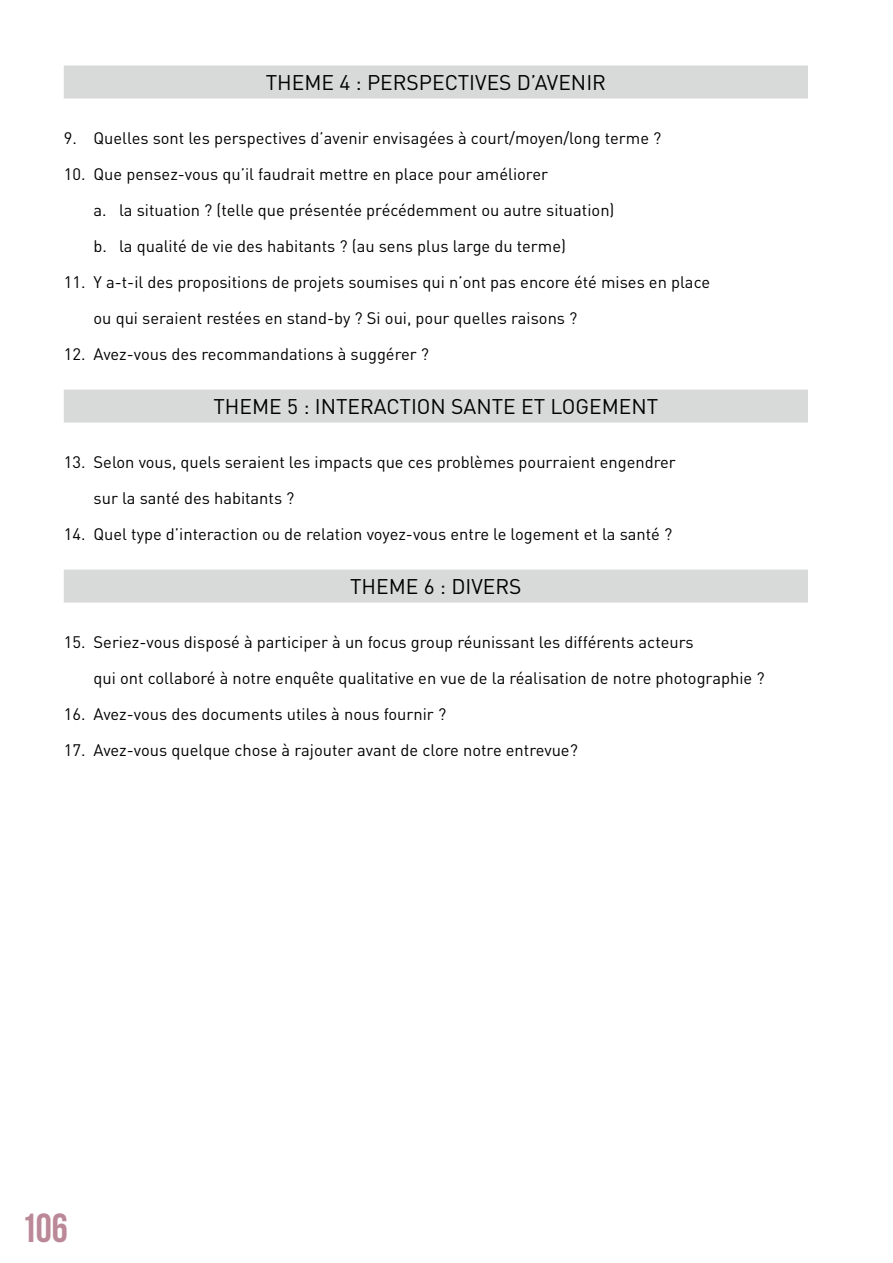
<style>
.page{position:relative;width:893px;height:1263px;background:#fff}
.page>*{position:absolute;margin:0;border:0;box-sizing:border-box;transform-origin:0 0}
.t1{font:40.5px "Bebas Neue";color:#bb8898}
.t2{font:21px "DIN Pro";color:#000}
.t3{font:16.5px/36px "DIN Pro";color:#000}
</style>
<div class="page">
<div style="left:64px;top:66px;width:744px;height:33px;background:#d8d9d9"></div>
<div style="left:64px;top:390px;width:744px;height:33px;background:#d8d9d9"></div>
<div style="left:64px;top:570px;width:744px;height:33px;background:#d8d9d9"></div>
<p class="t2" style="left:266px;top:68px;width:342px">THEME 4 : PERSPECTIVES D’AVENIR</p>
<p class="t3" style="left:64px;top:119px;width:599px">9. Quelles sont les perspectives d’avenir envisagées à court/moyen/long terme ?</p>
<p class="t3" style="left:94px;top:155px;width:522px;text-indent:-30px">10. Que pensez-vous qu’il faudrait mettre en place pour améliorer<br>a. la situation ? (telle que présentée précédemment ou autre situation) b. la qualité de vie des habitants ? (au sens plus large du terme)</p>
<p class="t3" style="left:94px;top:263px;width:618px;text-indent:-30px">11. Y a-t-il des propositions de projets soumises qui n’ont pas encore été mises en place ou qui seraient restées en stand-by ? Si oui, pour quelles raisons ?</p>
<p class="t3" style="left:64px;top:335px;width:367px">12. Avez-vous des recommandations à suggérer ?</p>
<p class="t2" style="left:213px;top:392px;width:446px">THEME 5 : INTERACTION SANTE ET LOGEMENT</p>
<p class="t3" style="left:94px;top:443px;width:584px;text-indent:-30px">13. Selon vous, quels seraient les impacts que ces problèmes pourraient engendrer sur la santé des habitants ?</p>
<p class="t3" style="left:64px;top:515px;width:610px">14. Quel type d’interaction ou de relation voyez-vous entre le logement et la santé ?</p>
<p class="t2" style="left:350px;top:572px;width:173px">THEME 6 : DIVERS</p>
<p class="t3" style="left:94px;top:623px;width:672px;text-indent:-30px">15. Seriez-vous disposé à participer à un focus group réunissant les différents acteurs<br>qui ont collaboré à notre enquête qualitative en vue de la réalisation de notre photographie ?</p>
<p class="t3" style="left:64px;top:695px;width:384px">16. Avez-vous des documents utiles à nous fournir ?</p>
<p class="t3" style="left:64px;top:731px;width:516px">17. Avez-vous quelque chose à rajouter avant de clore notre entrevue?</p>
<h1 class="t1" style="left:21px;top:1206px;width:48px">106</h1>
</div>
